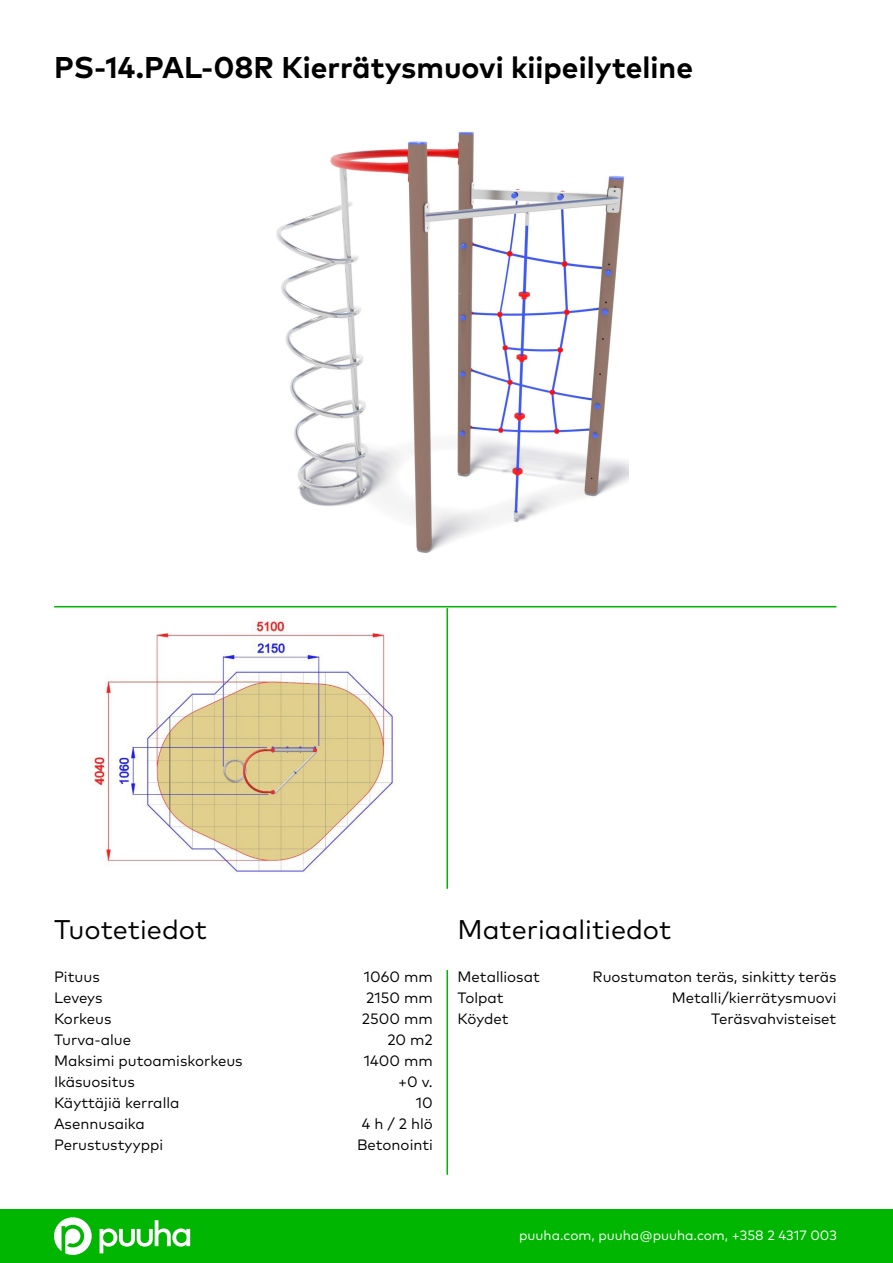
<style>
.page{position:relative;width:893px;height:1263px;background:#fff}
.page>*{position:absolute;margin:0;border:0;box-sizing:border-box;transform-origin:0 0}
.t1{font:700 30px "Mark Pro";color:#000}
.t2{font:27px "Mark Pro";color:#000}
.t3{font:15px/21px "Mark Pro";color:#000;text-align:right}
.t4{font:13.5px "Mark Pro";color:#fff}
</style>
<div class="page">
<div style="left:0;top:1209px;width:893px;height:54px;background:#00b600"></div>
<hr style="left:446px;top:970px;width:2px;height:205px;background:#00b600">
<hr style="left:446px;top:608px;width:2px;height:281px;background:#00b600">
<hr style="left:54px;top:606px;width:782px;height:1px;background:#00b600">
<svg style="left:54px;top:1217px;width:38px;height:38px"></svg>
<svg style="left:100px;top:1220px;width:90px;height:33px"></svg>
<img style="left:276px;top:131px;width:352px;height:422px">
<img style="left:90px;top:620px;width:305px;height:254px">
<h1 class="t1" style="left:54px;top:44px;width:641px">PS-14.PAL-08R Kierrätysmuovi kiipeilyteline</h1>
<h2 class="t2" style="left:54px;top:909px;width:155px">Tuotetiedot</h2>
<h2 class="t2" style="left:458px;top:909px;width:215px">Materiaalitiedot</h2>
<p class="t3" style="left:593px;top:965px;width:245px">Ruostumaton teräs, sinkitty teräs<br>Metalli/kierrätysmuovi<br>Teräsvahvisteiset</p>
<p class="t3" style="left:458px;top:965px;width:84px;text-align:left">Metalliosat<br>Tolpat<br>Köydet</p>
<p class="t3" style="left:54px;top:965px;width:190px;text-align:left">Pituus<br>Leveys<br>Korkeus<br>Turva-alue<br>Maksimi putoamiskorkeus<br>Ikäsuositus<br>Käyttäjiä kerralla<br>Asennusaika<br>Perustustyyppi</p>
<p class="t3" style="left:357px;top:965px;width:77px">1060 mm<br>2150 mm<br>2500 mm<br>20 m2<br>1400 mm +0 v.<br>10<br>4 h / 2 hlö<br>Betonointi</p>
<p class="t4" style="left:519px;top:1225px;width:319px">puuha.com, puuha@puuha.com, +358 2 4317 003</p>
</div>
